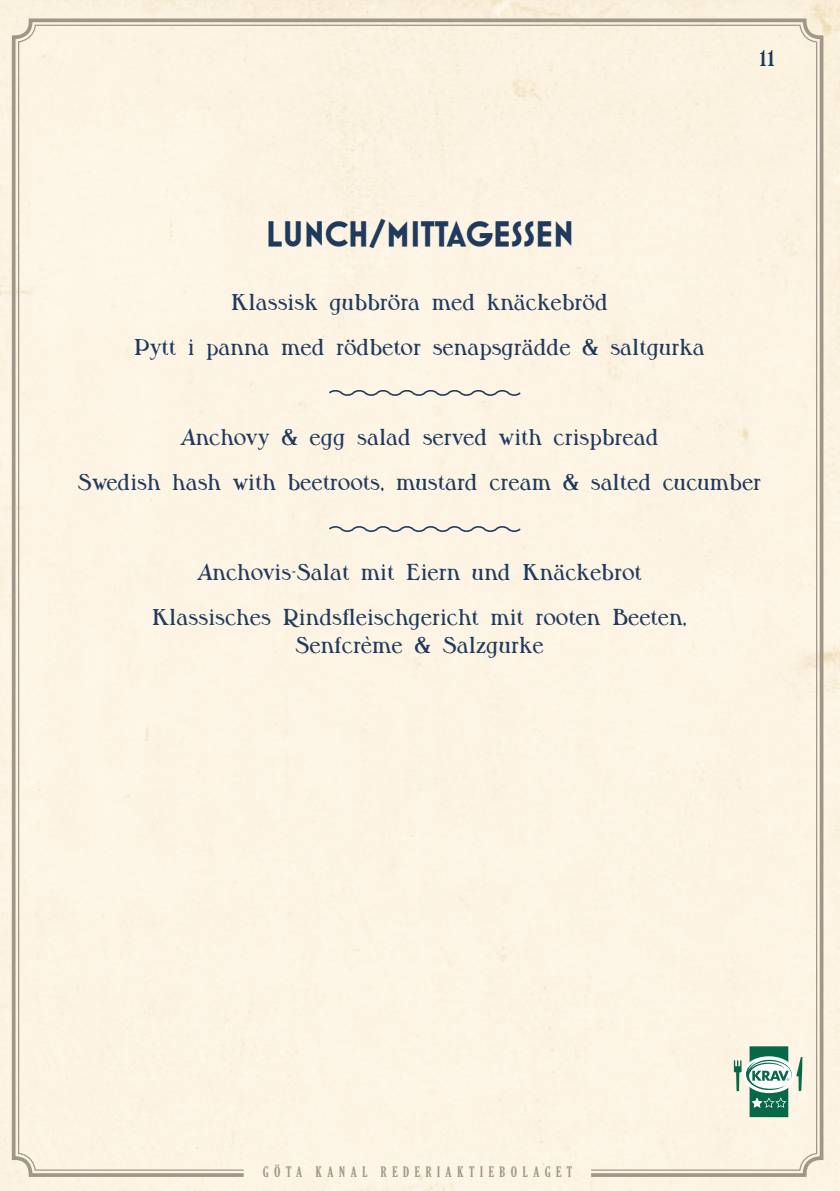
<style>
.page{position:relative;width:840px;height:1191px;background:#fff}
.page>*{position:absolute;margin:0;border:0;box-sizing:border-box;transform-origin:0 0}
.t1{font:700 36px "Mostra One";color:#203a5d}
.t2{font:600 24px/28px "Milton MN";color:#203a5d;text-align:center}
.t3{font:extra-condensed 14px "Gloucester";letter-spacing:.4em;color:#a19688}
</style>
<div class="page">
<div style="left:10px;top:17px;width:814px;height:1161px;background:#fcf4e4"></div>
<svg style="left:390px;top:194px;width:10px;height:5px"></svg>
<svg style="left:835px;top:0;width:5px;height:3px"></svg>
<svg style="left:327px;top:388px;width:195px;height:10px;background:#d6d4cd"></svg>
<svg style="left:327px;top:524px;width:195px;height:10px;background:#d6d4cc"></svg>
<svg style="left:733px;top:1046px;width:68px;height:71px"></svg>
<p class="t2" style="left:758px;top:45px;width:18px">11</p>
<p class="t1" style="left:266px;top:214px;width:309px">LUNCH/MITTAGESSEN</p>
<p class="t2" style="left:231px;top:290px;width:378px">Klassisk gubbröra med knäckebröd</p>
<p class="t2" style="left:134px;top:335px;width:572px">Pytt i panna med rödbetor senapsgrädde &amp; saltgurka</p>
<p class="t2" style="left:180px;top:425px;width:479px">Anchovy &amp; egg salad served with crispbread</p>
<p class="t2" style="left:78px;top:470px;width:684px">Swedish hash with beetroots, mustard cream &amp; salted cucumber</p>
<p class="t2" style="left:197px;top:560px;width:446px">Anchovis-Salat mit Eiern und Knäckebrot</p>
<p class="t2" style="left:152px;top:605px;width:536px">Klassisches Rindsfleischgericht mit rooten Beeten,<br>Senfcrème &amp; Salzgurke</p>
<p class="t3" style="left:262px;top:1163px;width:311px">GÖTA KANAL REDERIAKTIEBOLAGET</p>
</div>
